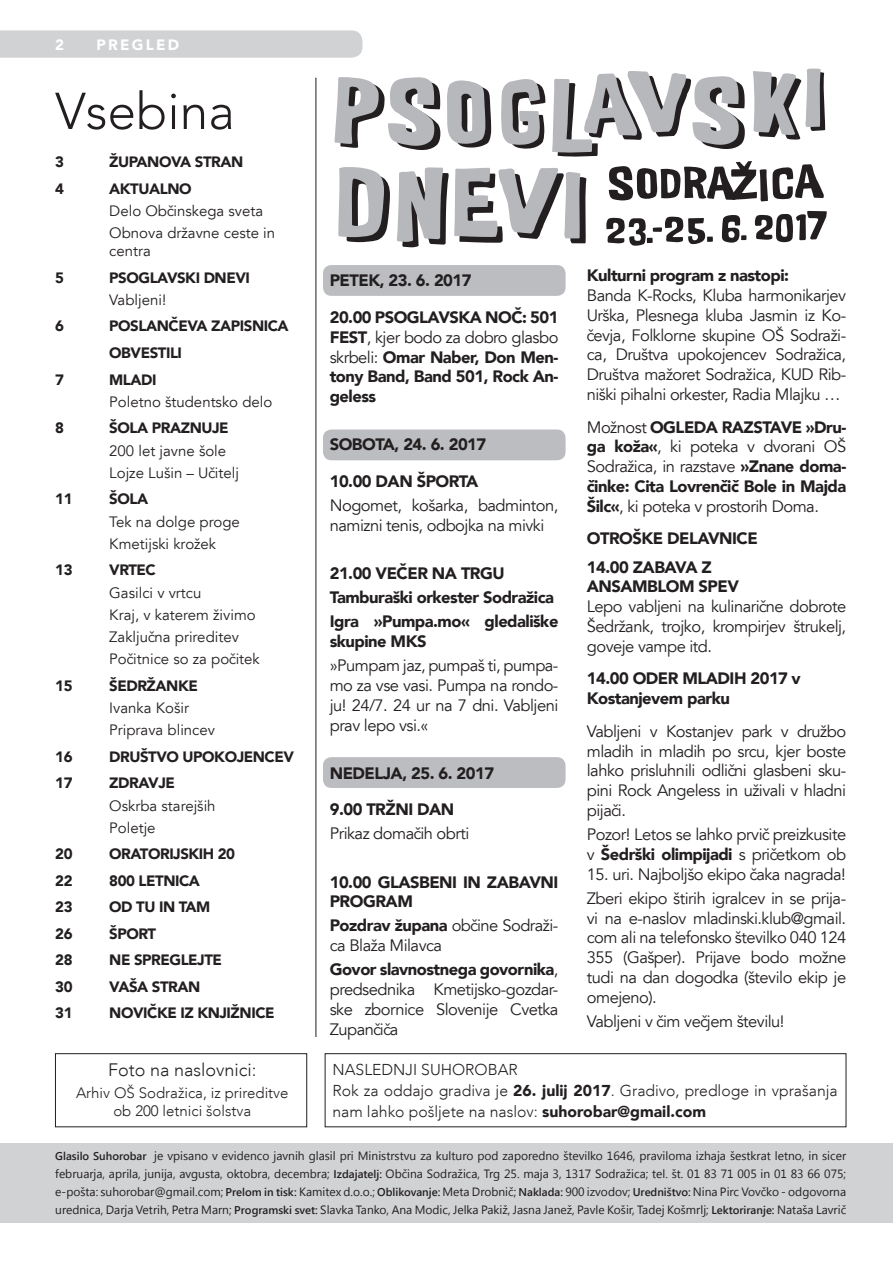
<style>
.page{position:relative;width:893px;height:1263px;background:#fff}
.page>*{position:absolute;margin:0;border:0;box-sizing:border-box;transform-origin:0 0}
.t1{font:300 51.3px "Avenir LT";color:#231f20}
.t2{font:300 18px "Avenir LT";color:#231f20}
.t3{font:16.5px/19.8px "Avenir LT";letter-spacing:-.03em;color:#231f20;text-align:justify}
.t4{font:900 16.5px/19.8px "Avenir LT";letter-spacing:-.03em;color:#231f20}
.t5{font:300 15.75px/21px "Avenir LT";color:#231f20}
.t6{font:15px/22.2px "Avenir LT";color:#231f20}
.t7{font:900 15px/26.5px "Avenir LT";letter-spacing:-.03em;color:#231f20}
.t8{font:300 15px/18px "Avenir LT";color:#231f20;text-align:center}
.t9{font:900 15px "Avenir LT";letter-spacing:.15em;color:#fff}
.t10{font:12px/18px "Segoe UI";color:#231f20;text-align:justify}
.s1{font-weight:400}
.s2{font-weight:900}
.s3{font-weight:600;font-size:11.25px}
</style>
<div class="page">
<div style="left:323px;top:265px;width:243px;height:31px;background:#bcbdc0;border-radius:9px"></div>
<div style="left:323px;top:429px;width:243px;height:31px;background:#bcbdc0;border-radius:9px"></div>
<div style="left:323px;top:757px;width:243px;height:31px;background:#bcbdc0;border-radius:9px"></div>
<div style="left:325px;top:1053px;width:521px;height:74px;border:1px solid #231f20"></div>
<div style="left:55px;top:1053px;width:252px;height:74px;border:1px solid #231f20"></div>
<div style="left:0;top:1143px;width:893px;height:79px;background:#d1d2d4"></div>
<hr style="left:316px;top:78px;width:1px;height:958px;background:#231f20">
<div style="left:0;top:31px;width:362px;height:26px;background:#d1d2d4"></div>
<svg style="left:334px;top:69px;width:493px;height:178px"></svg>
<p class="t9" style="left:55px;top:36px;width:10px">2</p>
<p class="t9" style="left:97px;top:36px;width:84px">PREGLED</p>
<p class="t9" style="left:92px;top:36px;width:119px">SONARAVNO</p>
<h1 class="t1" style="left:55px;top:81px;width:181px">Vsebina</h1>
<p class="t7" style="left:55px;top:149px;width:10px">3</p>
<p class="t7" style="left:109px;top:149px;width:136px">ŽUPANOVA STRAN</p>
<p class="t7" style="left:55px;top:175px;width:10px">4</p>
<p class="t7" style="left:109px;top:175px;width:84px">AKTUALNO</p>
<p class="t6" style="left:109px;top:200px;width:167px">Delo Občinskega sveta<br>Obnova državne ceste in</p>
<p class="t6" style="left:109px;top:240px;width:43px">centra</p>
<p class="t7" style="left:55px;top:264px;width:10px">5</p>
<p class="t7" style="left:109px;top:264px;width:142px">PSOGLAVSKI DNEVI</p>
<p class="t6" style="left:109px;top:289px;width:58px">Vabljeni!</p>
<p class="t7" style="left:55px;top:313px;width:10px">6</p>
<p class="t7" style="left:109px;top:313px;width:181px">POSLANČEVA ZAPISNICA<br>OBVESTILI</p>
<p class="t7" style="left:55px;top:366px;width:10px">7</p>
<p class="t7" style="left:109px;top:366px;width:49px">MLADI</p>
<p class="t6" style="left:109px;top:391px;width:165px">Poletno študentsko delo</p>
<p class="t7" style="left:55px;top:415px;width:10px">8</p>
<p class="t7" style="left:109px;top:415px;width:121px">ŠOLA PRAZNUJE</p>
<p class="t6" style="left:109px;top:440px;width:131px">200 let javne šole<br>Lojze Lušin – Učitelj</p>
<p class="t7" style="left:55px;top:486px;width:19px">11</p>
<p class="t7" style="left:109px;top:486px;width:40px">ŠOLA</p>
<p class="t6" style="left:109px;top:511px;width:132px">Tek na dolge proge<br>Kmetijski krožek</p>
<p class="t7" style="left:55px;top:557px;width:19px">13</p>
<p class="t7" style="left:109px;top:557px;width:48px">VRTEC</p>
<p class="t6" style="left:109px;top:582px;width:152px">Gasilci v vrtcu<br>Kraj, v katerem živimo<br>Zaključna prireditev<br>Počitnice so za počitek</p>
<p class="t7" style="left:55px;top:672px;width:19px">15</p>
<p class="t7" style="left:109px;top:672px;width:90px">ŠEDRŽANKE</p>
<p class="t6" style="left:109px;top:697px;width:107px">Ivanka Košir<br>Priprava blincev</p>
<p class="t7" style="left:55px;top:743px;width:19px">16</p>
<p class="t7" style="left:109px;top:743px;width:186px">DRUŠTVO UPOKOJENCEV</p>
<p class="t7" style="left:55px;top:770px;width:19px">17</p>
<p class="t7" style="left:109px;top:770px;width:67px">ZDRAVJE</p>
<p class="t6" style="left:109px;top:795px;width:108px">Oskrba starejših<br>Poletje</p>
<p class="t7" style="left:55px;top:841px;width:19px">20</p>
<p class="t7" style="left:109px;top:841px;width:127px">ORATORIJSKIH 20</p>
<p class="t7" style="left:55px;top:867px;width:19px">22</p>
<p class="t7" style="left:109px;top:867px;width:92px">800 LETNICA</p>
<p class="t7" style="left:55px;top:894px;width:19px">23</p>
<p class="t7" style="left:109px;top:894px;width:103px">OD TU IN TAM</p>
<p class="t7" style="left:55px;top:920px;width:19px">26</p>
<p class="t7" style="left:109px;top:920px;width:48px">ŠPORT</p>
<p class="t7" style="left:55px;top:947px;width:19px">28</p>
<p class="t7" style="left:109px;top:947px;width:114px">NE SPREGLEJTE</p>
<p class="t7" style="left:55px;top:973px;width:19px">30</p>
<p class="t7" style="left:109px;top:973px;width:93px">VAŠA STRAN</p>
<p class="t7" style="left:55px;top:1000px;width:19px">31</p>
<p class="t7" style="left:109px;top:1000px;width:167px">NOVIČKE IZ KNJIŽNICE</p>
<p class="t2" style="left:108px;top:1059px;width:150px">Foto na naslovnici:</p>
<p class="t8" style="left:76px;top:1084px;width:214px">Arhiv OŠ Sodražica, iz prireditve ob 200 letnici šolstva</p>
<p class="t4" style="left:330px;top:270px;width:143px">PETEK, 23. 6. 2017</p>
<p class="t4" style="left:330px;top:307px;width:230px;text-align:justify">20.00 PSOGLAVSKA NOČ: 501<br>FEST<span class="s1">, kjer bodo za dobro glasbo skrbeli:</span> Omar Naber, Don Men&shy;tony Band, Band 501, Rock An&shy;geless</p>
<p class="t4" style="left:330px;top:435px;width:158px">SOBOTA, 24. 6. 2017</p>
<p class="t4" style="left:330px;top:471px;width:150px">10.00 DAN ŠPORTA</p>
<p class="t3" style="left:330px;top:496px;width:230px">Nogomet, košarka, badminton, namizni tenis, odbojka na mivki</p>
<p class="t4" style="left:330px;top:561px;width:230px;line-height:24px">21.00 VEČER NA TRGU<br>Tamburaški orkester Sodražica<br>Igra »Pumpa.mo« gledališke</p>
<p class="t4" style="left:330px;top:631px;width:98px">skupine MKS</p>
<p class="t3" style="left:330px;top:656px;width:230px">»Pumpam jaz, pumpaš ti, pumpa&shy;mo za vse vasi. Pumpa na rondo&shy;ju! 24/7. 24 ur na 7 dni. Vabljeni prav lepo vsi.«</p>
<p class="t4" style="left:330px;top:763px;width:166px">NEDELJA, 25. 6. 2017</p>
<p class="t4" style="left:330px;top:800px;width:126px">9.00 TRŽNI DAN</p>
<p class="t3" style="left:330px;top:824px;width:141px">Prikaz domačih obrti</p>
<p class="t4" style="left:330px;top:872px;width:230px">10.00 GLASBENI IN ZABAVNI<br>PROGRAM</p>
<p class="t3" style="left:330px;top:916px;width:230px"><span class="s2">Pozdrav župana</span> občine Sodraži&shy;ca Blaža Milavca</p>
<p class="t3" style="left:330px;top:960px;width:230px"><span class="s2">Govor slavnostnega govornika</span>, predsednika Kmetijsko-gozdar&shy;ske zbornice Slovenije Cvetka Zupančiča</p>
<p class="t4" style="left:587px;top:265px;width:204px">Kulturni program z nastopi:</p>
<p class="t3" style="left:587px;top:286px;width:261px">Banda K-Rocks, Kluba harmonikarjev Urška, Plesnega kluba Jasmin iz Ko&shy;čevja, Folklorne skupine OŠ Sodraži&shy;ca, Društva upokojencev Sodražica, Društva mažoret Sodražica, KUD Rib&shy;niški pihalni orkester, Radia Mlajku …</p>
<p class="t4" style="left:587px;top:417px;width:261px;text-align:justify"><span class="s1">Možnost</span> OGLEDA RAZSTAVE »Dru&shy;ga koža«<span class="s1">, ki poteka v dvorani OŠ Sodražica, in razstave</span> »Znane doma&shy;činke: Cita Lovrenčič Bole in Majda Šilc«<span class="s1">, ki poteka v prostorih Doma.</span></p>
<p class="t4" style="left:587px;top:524px;width:172px;line-height:28.3px">OTROŠKE DELAVNICE<br>14.00 ZABAVA Z</p>
<p class="t4" style="left:587px;top:577px;width:154px">ANSAMBLOM SPEV</p>
<p class="t3" style="left:587px;top:597px;width:261px">Lepo vabljeni na kulinarične dobrote Šedržank, trojko, krompirjev štrukelj, goveje vampe itd.</p>
<p class="t4" style="left:587px;top:669px;width:215px">14.00 ODER MLADIH 2017 v<br>Kostanjevem parku</p>
<p class="t3" style="left:587px;top:722px;width:261px">Vabljeni v Kostanjev park v družbo mladih in mladih po srcu, kjer boste lahko prisluhnili odlični glasbeni sku&shy;pini Rock Angeless in uživali v hladni pijači.</p>
<p class="t3" style="left:587px;top:825px;width:261px">Pozor! Letos se lahko prvič preizkusite v <span class="s2">Šedrški olimpijadi</span> s pričetkom ob</p>
<p class="t3" style="left:587px;top:862px;width:261px;line-height:24px">15. uri. Najboljšo ekipo čaka nagrada!<br>Zberi ekipo štirih igralcev in se prija-</p>
<p class="t3" style="left:587px;top:908px;width:261px">vi na e-naslov mladinski.klub@gmail. com ali na telefonsko številko 040 124<br>355 (Gašper). Prijave bodo možne tudi na dan dogodka (število ekip je omejeno).</p>
<p class="t3" style="left:587px;top:1012px;width:199px">Vabljeni v čim večjem številu!</p>
<p class="t5" style="left:333px;top:1059px;width:507px">NASLEDNJI SUHOROBAR<br>Rok za oddajo gradiva je <span class="s2">26. julij 2017</span>. Gradivo, predloge in vprašanja nam lahko pošljete na naslov: <span class="s2">suhorobar@gmail.com</span></p>
<p class="t10" style="left:55px;top:1146px;width:792px"><span class="s3">Glasilo Suhorobar</span> je vpisano v evidenco javnih glasil pri Ministrstvu za kulturo pod zaporedno številko 1646, praviloma izhaja šestkrat letno, in sicer februarja, aprila, junija, avgusta, oktobra, decembra; <span class="s3">Izdajatelj:</span> Občina Sodražica, Trg 25. maja 3, 1317 Sodražica; tel. št. 01 83 71 005 in 01 83 66 075; e-pošta: suhorobar@gmail.com; <span class="s3">Prelom in tisk:</span> Kamitex d.o.o.; <span class="s3">Oblikovanje:</span> Meta Drobnič; <span class="s3">Naklada:</span> 900 izvodov; <span class="s3">Uredništvo:</span> Nina Pirc Vovčko - odgovorna urednica, Darja Vetrih, Petra Marn; <span class="s3">Programski svet:</span> Slavka Tanko, Ana Modic, Jelka Pakiž, Jasna Janež, Pavle Košir, Tadej Košmrlj; <span class="s3">Lektoriranje:</span> Nataša Lavrič</p>
</div>
